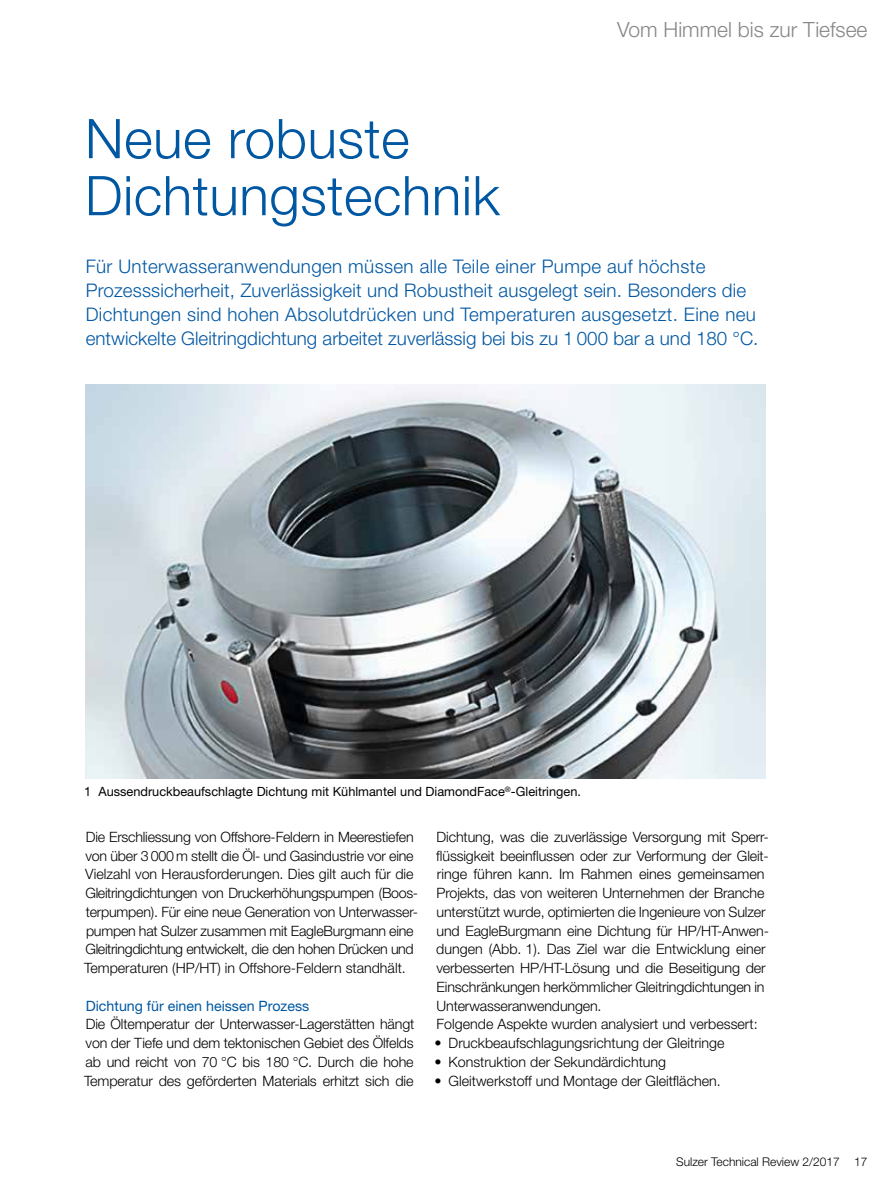
<style>
.page{position:relative;width:893px;height:1191px;background:#fff}
.page>*{position:absolute;margin:0;border:0;box-sizing:border-box;transform-origin:0 0}
.t1{font:300 54.75px/57px "Helvetica Neue LT Std";letter-spacing:.01em;color:#0057a2}
.t2{font:300 21px "Helvetica Neue LT Std";color:#868786}
.t3{font:300 18.75px/24px "Helvetica Neue LT Std";letter-spacing:.01em;color:#0057a2}
.t4{font:300 14.25px/18.8px "Helvetica Neue LT Std";letter-spacing:-.01em;color:#000}
.t5{font:14.25px "Helvetica Neue LT Std";color:#0057a2}
.t6{font:12.75px "Helvetica Neue LT Std";color:#000}
.t7{font:300 12px "Helvetica Neue LT Std";color:#000}
</style>
<div class="page">
<img style="left:85px;top:384px;width:680px;height:394px">
<h2 class="t2" style="left:617px;top:17px;width:252px">Vom Himmel bis zur Tiefsee</h2>
<h1 class="t1" style="left:85px;top:109px;width:416px">Neue robuste<br>Dichtungstechnik</h1>
<p class="t3" style="left:86px;top:254px;width:674px">Für Unterwasseranwendungen müssen alle Teile einer Pumpe auf höchste Prozesssicherheit, Zuverlässigkeit und Robustheit ausgelegt sein. Besonders die Dichtungen sind hohen Absolutdrücken und Temperaturen ausgesetzt. Eine neu entwickelte Gleitringdichtung arbeitet zuverlässig bei bis zu 1 000 bar a und 180 °C.</p>
<p class="t6" style="left:84px;top:783px;width:498px">1 Aussendruckbeaufschlagte Dichtung mit Kühlmantel und DiamondFace<sup>®</sup>-Gleitringen.</p>
<p class="t4" style="left:84px;top:827px;width:336px">Die Erschliessung von Offshore-Feldern in Meerestiefen von über 3000m stellt die Öl- und Gasindustrie vor eine Vielzahl von Herausforderungen. Dies gilt auch für die Gleitringdichtungen von Druckerhöhungspumpen (Boos&shy;terpumpen). Für eine neue Generation von Unterwasser&shy;pumpen hat Sulzer zusammen mit EagleBurgmann eine Gleitringdichtung entwickelt, die den hohen Drücken und Temperaturen (HP/HT) in Offshore-Feldern standhält.</p>
<p class="t5" style="left:86px;top:997px;width:225px">Dichtung für einen heissen Prozess</p>
<p class="t4" style="left:84px;top:1014px;width:332px;text-align:justify">Die Öltemperatur der Unterwasser-Lagerstätten hängt von der Tiefe und dem tektonischen Gebiet des Ölfelds ab und reicht von 70 °C bis 180 °C. Durch die hohe Temperatur des geförderten Materials erhitzt sich die</p>
<p class="t4" style="left:436px;top:827px;width:334px">Dichtung, was die zuverlässige Versorgung mit Sperr&shy;flüssigkeit beeinflussen oder zur Verformung der Gleit&shy;ringe führen kann. Im Rahmen eines gemeinsamen Projekts, das von weiteren Unternehmen der Branche unterstützt wurde, optimierten die Ingenieure von Sulzer und EagleBurgmann eine Dichtung für HP/HT-Anwen&shy;dungen (Abb. 1). Das Ziel war die Entwicklung einer verbesserten HP/HT-Lösung und die Beseitigung der Einschränkungen herkömmlicher Gleitringdichtungen in Unterwasseranwendungen.<br>Folgende Aspekte wurden analysiert und verbessert:</p>
<p class="t4" style="left:434px;top:1033px;width:291px">• Druckbeaufschlagungsrichtung der Gleitringe</p>
<p class="t4" style="left:434px;top:1052px;width:233px">• Konstruktion der Sekundärdichtung</p>
<p class="t4" style="left:434px;top:1071px;width:288px">• Gleitwerkstoff und Montage der Gleitflächen.</p>
<p class="t7" style="left:676px;top:1153px;width:193px">Sulzer Technical Review 2/2017 17</p>
</div>
